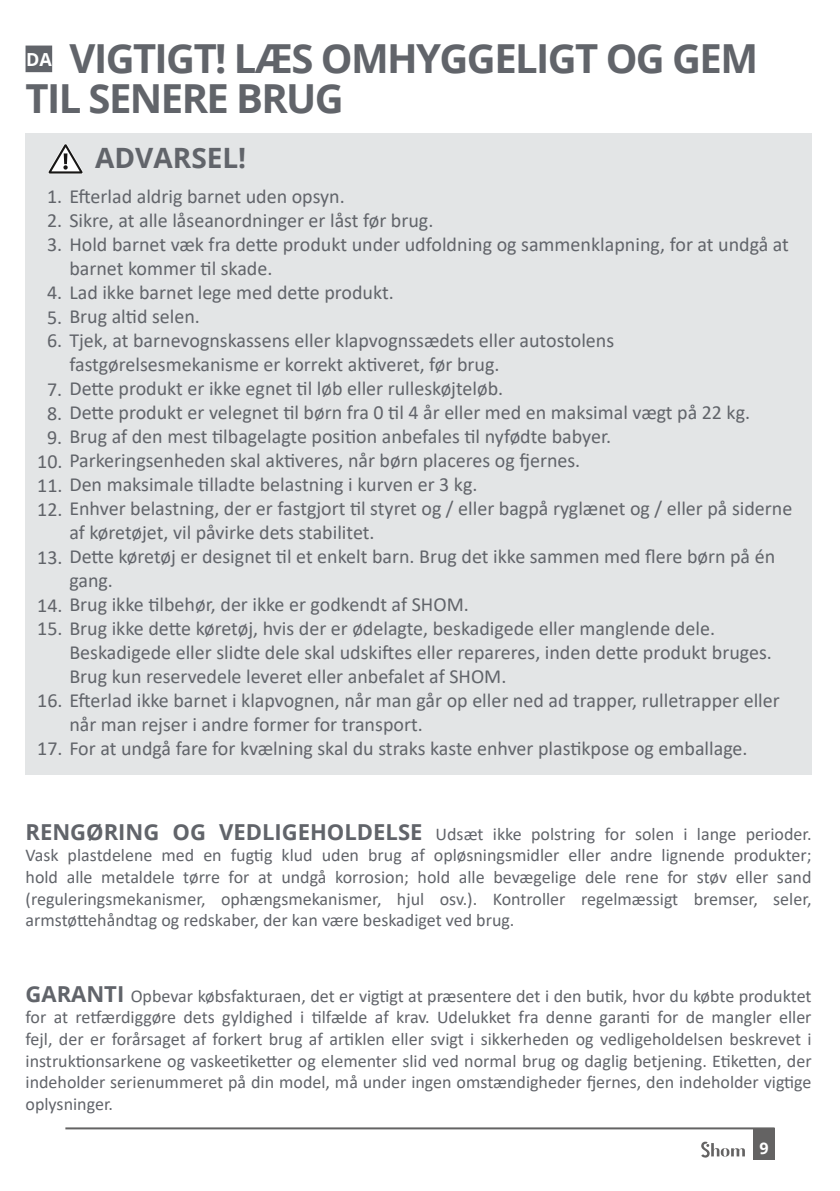
<style>
.page{position:relative;width:840px;height:1191px;background:#fff}
.page>*{position:absolute;margin:0;border:0;box-sizing:border-box;transform-origin:0 0}
.t1{font:700 40px/40px "Open Sans";letter-spacing:-.04em;color:#61646a}
.t2{font:700 28px "Open Sans";color:#61646a}
.t3{font:20px/24px "Calibri";color:#61646a}
.t4{font:18px/21.6px "Calibri";color:#61646a;text-align:justify}
.t5{font:700 18px "Open Sans";color:#fff}
.t6{font:700 16px "Open Sans";color:#fff}
.s1{font-family:"Open Sans";font-weight:700;font-size:22px}
</style>
<div class="page">
<hr style="left:65px;top:1127px;width:709px;height:2px;background:#646363">
<div style="left:753px;top:1128px;width:21px;height:31px;background:#646363"></div>
<svg style="left:701px;top:1141px;width:43px;height:16px"></svg>
<div style="left:26px;top:134px;width:785px;height:641px;background:#e3e5e6"></div>
<svg style="left:48px;top:144px;width:35px;height:30px"></svg>
<div style="left:26px;top:46px;width:26px;height:26px;background:#61646a"></div>
<h1 class="t1" style="left:26px;top:38px;width:733px;text-indent:44px">VIGTIGT! LÆS OMHYGGELIGT OG GEM<br>TIL SENERE BRUG</h1>
<h2 class="t2" style="left:95px;top:138px;width:152px">ADVARSEL!</h2>
<p class="t3" style="left:47px;top:184px;width:299px">1. Efterlad aldrig barnet uden opsyn.</p>
<p class="t3" style="left:47px;top:208px;width:387px">2. Sikre, at alle låseanordninger er låst før brug.</p>
<p class="t3" style="left:47px;top:232px;width:743px">3. Hold barnet væk fra dette produkt under udfoldning og sammenklapning, for at undgå at</p>
<p class="t3" style="left:47px;top:280px;width:348px">4. Lad ikke barnet lege med dette produkt.</p>
<p class="t3" style="left:47px;top:304px;width:154px">5. Brug altid selen.</p>
<p class="t3" style="left:47px;top:328px;width:568px">6. Tjek, at barnevognskassens eller klapvognssædets eller autostolens</p>
<p class="t3" style="left:47px;top:376px;width:457px">7. Dette produkt er ikke egnet til løb eller rulleskøjteløb.</p>
<p class="t3" style="left:47px;top:400px;width:704px">8. Dette produkt er velegnet til børn fra 0 til 4 år eller med en maksimal vægt på 22 kg.</p>
<p class="t3" style="left:47px;top:424px;width:565px">9. Brug af den mest tilbagelagte position anbefales til nyfødte babyer.</p>
<p class="t3" style="left:37px;top:448px;width:544px">10. Parkeringsenheden skal aktiveres, når børn placeres og fjernes.</p>
<p class="t3" style="left:37px;top:472px;width:441px">11. Den maksimale tilladte belastning i kurven er 3 kg.</p>
<p class="t3" style="left:37px;top:496px;width:756px">12. Enhver belastning, der er fastgjort til styret og / eller bagpå ryglænet og / eller på siderne</p>
<p class="t3" style="left:37px;top:544px;width:739px">13. Dette køretøj er designet til et enkelt barn. Brug det ikke sammen med flere børn på én</p>
<p class="t3" style="left:37px;top:592px;width:433px">14. Brug ikke tilbehør, der ikke er godkendt af SHOM.</p>
<p class="t3" style="left:37px;top:616px;width:679px">15. Brug ikke dette køretøj, hvis der er ødelagte, beskadigede eller manglende dele.</p>
<p class="t5" style="left:26px;top:46px;width:27px">DA</p>
<p class="t3" style="left:69px;top:256px;width:204px">barnet kommer til skade.</p>
<p class="t3" style="left:69px;top:352px;width:431px">fastgørelsesmekanisme er korrekt aktiveret, før brug.</p>
<p class="t3" style="left:69px;top:520px;width:306px">af køretøjet, vil påvirke dets stabilitet.</p>
<p class="t3" style="left:69px;top:568px;width:45px">gang.</p>
<p class="t3" style="left:69px;top:640px;width:703px">Beskadigede eller slidte dele skal udskiftes eller repareres, inden dette produkt bruges.<br>Brug kun reservedele leveret eller anbefalet af SHOM.</p>
<p class="t3" style="left:69px;top:712px;width:355px">når man rejser i andre former for transport.</p>
<p class="t3" style="left:37px;top:688px;width:743px">16. Efterlad ikke barnet i klapvognen, når man går op eller ned ad trapper, rulletrapper eller</p>
<p class="t3" style="left:37px;top:736px;width:711px">17. For at undgå fare for kvælning skal du straks kaste enhver plastikpose og emballage.</p>
<p class="t4" style="left:26px;top:822px;width:787px"><span class="s1">RENGØRING OG VEDLIGEHOLDELSE</span> Udsæt ikke polstring for solen i lange perioder.<br>Vask plastdelene med en fugtig klud uden brug af opløsningsmidler eller andre lignende produkter; hold alle metaldele tørre for at undgå korrosion; hold alle bevægelige dele rene for støv eller sand (reguleringsmekanismer, ophængsmekanismer, hjul osv.). Kontroller regelmæssigt bremser, seler, armstøttehåndtag og redskaber, der kan være beskadiget ved brug.</p>
<p class="t4" style="left:26px;top:984px;width:787px"><span class="s1">GARANTI</span> Opbevar købsfakturaen, det er vigtigt at præsentere det i den butik, hvor du købte produktet for at retfærdiggøre dets gyldighed i tilfælde af krav. Udelukket fra denne garanti for de mangler eller fejl, der er forårsaget af forkert brug af artiklen eller svigt i sikkerheden og vedligeholdelsen beskrevet i instruktionsarkene og vaskeetiketter og elementer slid ved normal brug og daglig betjening. Etiketten, der indeholder serienummeret på din model, må under ingen omstændigheder fjernes, den indeholder vigtige oplysninger.</p>
<p class="t6" style="left:759px;top:1136px;width:11px">9</p>
</div>
